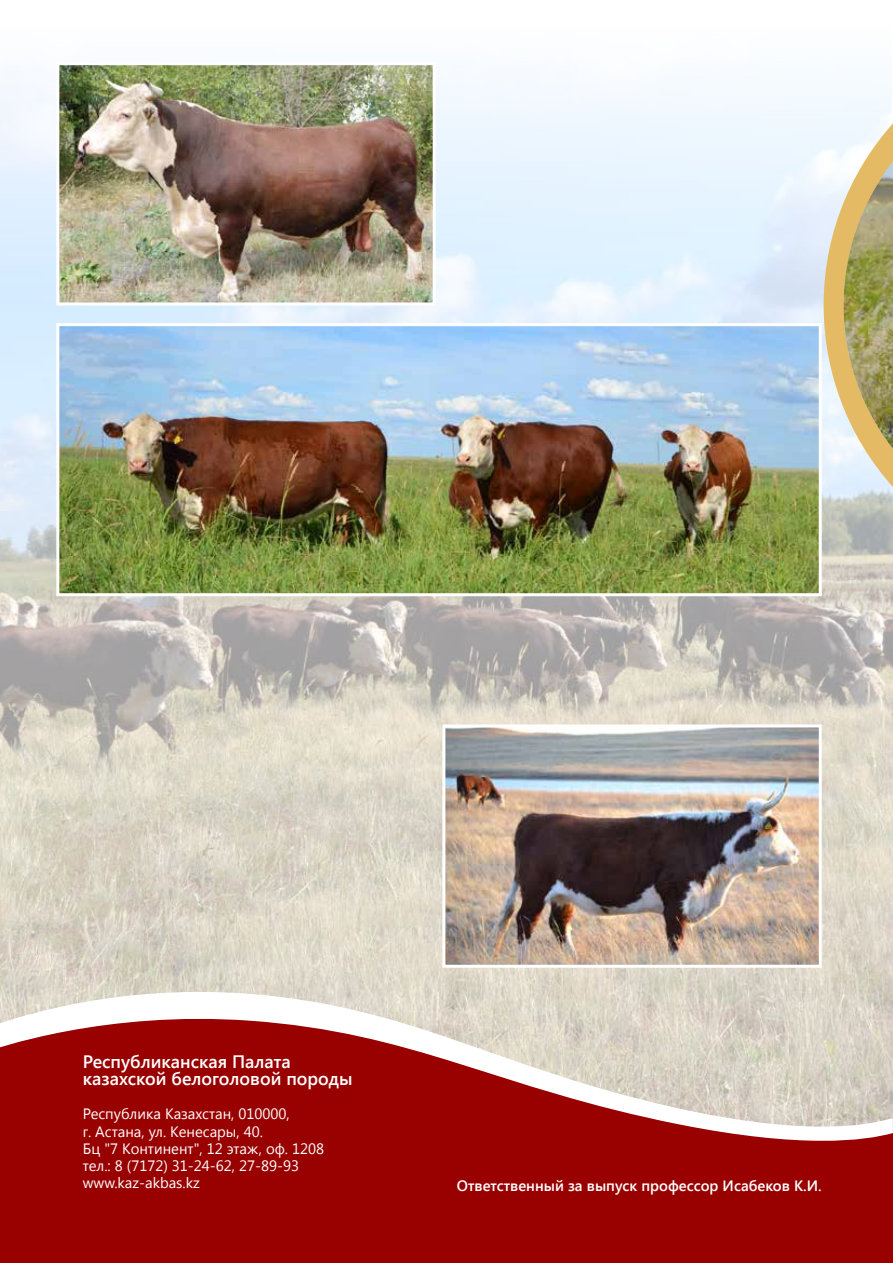
<style>
.page{position:relative;width:893px;height:1263px;background:#fff}
.page>*{position:absolute;margin:0;border:0;box-sizing:border-box;transform-origin:0 0}
.t1{font:600 18px/17.2px "Segoe UI";color:#fff}
.t2{font:15px/17.2px "Segoe UI";color:#fff}
.t3{font:600 15px "Segoe UI";color:#fff}
</style>
<div class="page">
<img style="left:0;top:80px;width:893px;height:903px">
<svg style="left:892px;top:954px;width:1px;height:29px"></svg>
<svg style="left:824px;top:80px;width:69px;height:498px"></svg>
<img style="left:844px;top:162px;width:49px;height:287px">
<svg style="left:0;top:983px;width:893px;height:27px;fill:#ded8ca"></svg>
<svg style="left:0;top:1010px;width:893px;height:253px;fill:#900"></svg>
<img style="left:446px;top:728px;width:372px;height:236px">
<div style="left:442px;top:724px;width:380px;height:244px;border:3px solid #fff"></div>
<img style="left:60px;top:66px;width:372px;height:235px">
<div style="left:56px;top:62px;width:380px;height:243px;border:3px solid #fff"></div>
<img style="left:60px;top:327px;width:758px;height:265px">
<div style="left:56px;top:323px;width:766px;height:273px;border:3px solid #fff"></div>
<p class="t1" style="left:83px;top:1052px;width:271px">Республиканская Палата казахской белоголовой породы</p>
<p class="t2" style="left:83px;top:1105px;width:243px">Республика Казахстан, 010000,<br>г. Астана, ул. Кенесары, 40.<br>Бц "7 Континент", 12 этаж, оф. 1208 тел.: 8 (7172) 31-24-62, 27-89-93 www.kaz-akbas.kz</p>
<p class="t3" style="left:457px;top:1175px;width:366px">Ответственный за выпуск профессор Исабеков К.И.</p>
</div>
